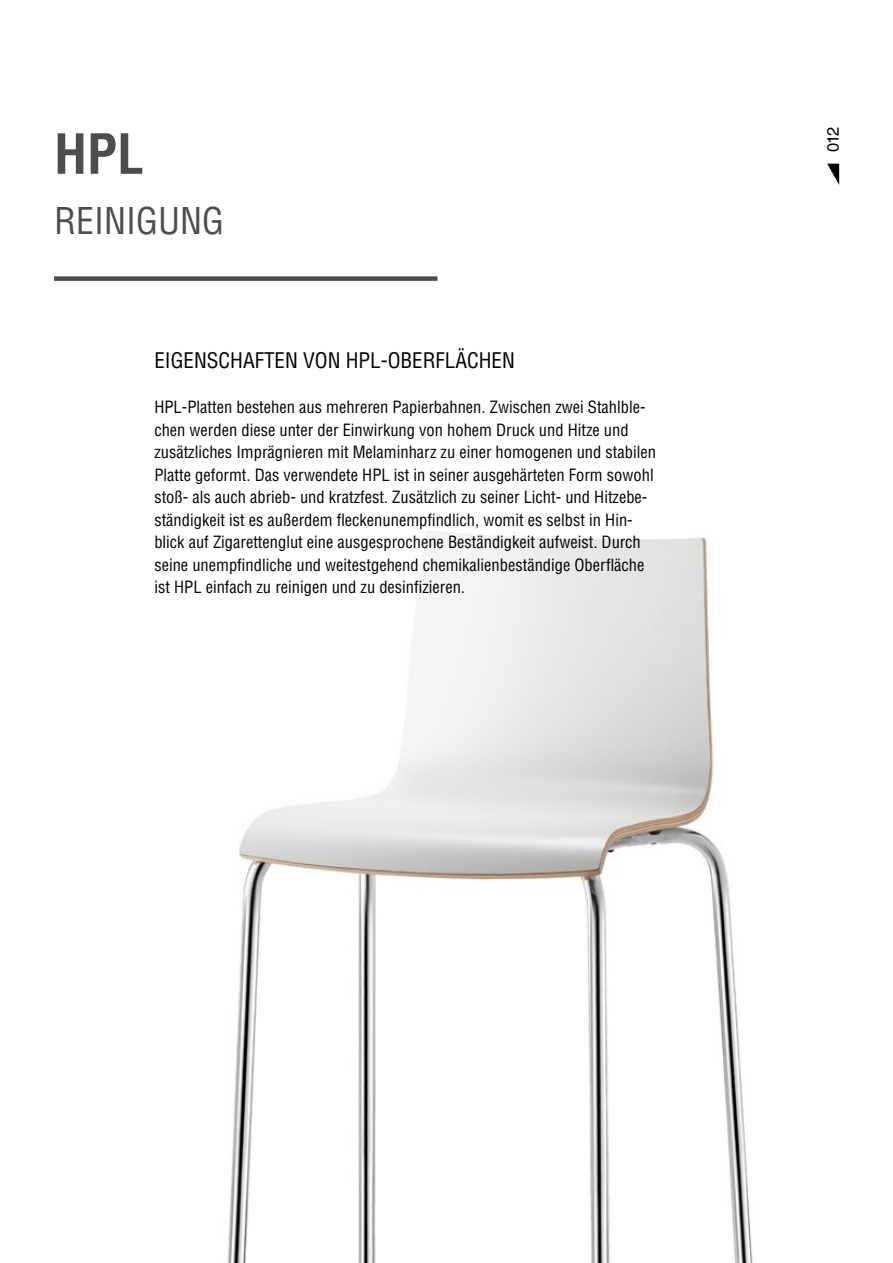
<style>
.page{position:relative;width:893px;height:1263px;background:#fff}
.page>*{position:absolute;margin:0;border:0;box-sizing:border-box;transform-origin:0 0}
.t1{font:700 condensed 54px "Helvetica LT Std";color:#4d4d4f}
.t2{font:condensed 36px "Helvetica LT Std";color:#4d4d4f}
.t3{font:condensed 21px "Helvetica LT Std";color:#000}
.t4{font:condensed 16.5px/22.5px "Helvetica LT Std";color:#000}
.t5{font:16.5px "Helvetica LT Std";color:#000}
</style>
<div class="page">
<svg style="left:827px;top:164px;width:12px;height:21px"></svg>
<img style="left:227px;top:531px;width:526px;height:732px">
<div style="left:54px;top:276px;width:383px;height:5px;background:#4d4d4f"></div>
<h1 class="t1" style="left:54px;top:120px;width:92px">HPL</h1>
<h2 class="t2" style="left:54px;top:198px;width:171px">REINIGUNG</h2>
<p class="t3" style="left:154px;top:347px;width:362px">EIGENSCHAFTEN VON HPL-OBERFLÄCHEN</p>
<p class="t4" style="left:154px;top:396px;width:503px">HPL-Platten bestehen aus mehreren Papierbahnen. Zwischen zwei Stahlble&shy;chen werden diese unter der Einwirkung von hohem Druck und Hitze und zusätzliches Imprägnieren mit Melaminharz zu einer homogenen und stabilen Platte geformt. Das verwendete HPL ist in seiner ausgehärteten Form sowohl stoß- als auch abrieb- und kratzfest. Zusätzlich zu seiner Licht- und Hitzebe&shy;ständigkeit ist es außerdem fleckenunempfindlich, womit es selbst in Hin&shy;blick auf Zigarettenglut eine ausgesprochene Beständigkeit aufweist. Durch seine unempfindliche und weitestgehend chemikalienbeständige Oberfläche ist HPL einfach zu reinigen und zu desinfizieren.</p>
<p class="t5" style="left:823px;top:152px;width:27px;rotate:-90deg">012</p>
</div>
